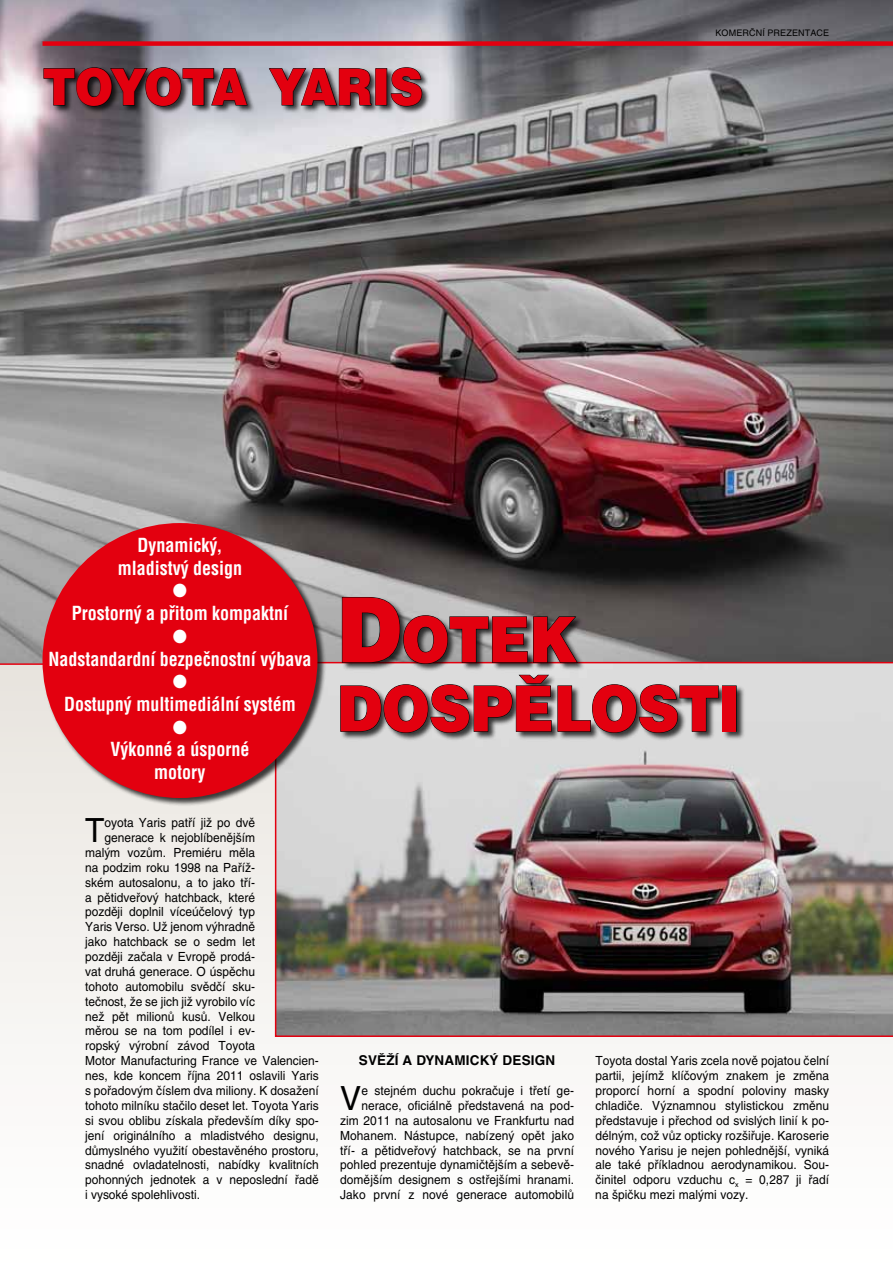
<style>
.page{position:relative;width:893px;height:1263px;background:#fff}
.page>*{position:absolute;margin:0;border:0;box-sizing:border-box;transform-origin:0 0}
.t1{font:63px/69px "Helvetica CE Black";letter-spacing:-.02em;color:#e3000f;scale:.92 1}
.t2{font:50.4px "Helvetica CE Black";letter-spacing:-.025em;color:#e3000f;scale:.92 1}
.t3{font:33.3px "Helvetica CE";color:#000;scale:.95 1}
.t4{font:700 18.9px/22.6px "Helvetica Condensed CE";color:#fff;text-align:center;scale:.95 1}
.t5{font:18.9px "Zapf Dingbats Std";color:#fff;scale:.95 1}
.t6{font:700 13.5px "Helvetica CE";letter-spacing:.015em;color:#000}
.t7{font:12.6px/14.9px "Helvetica CE";color:#000;text-align:right;scale:.95 1}
.t8{font:9px "Helvetica CE";letter-spacing:.015em;color:#000}
.s1{font-size:90px}
</style>
<div class="page">
<div style="left:0;top:0;width:893px;height:1263px;background:linear-gradient(to right,#f7f5f3,#fdfdfc)"></div>
<img style="left:0;top:0;width:893px;height:666px">
<img style="left:274px;top:661px;width:619px;height:377px">
<div style="left:43px;top:41px;width:850px;height:5px;background:#e3000f"></div>
<div style="left:42px;top:523px;width:284px;height:284px;background:#000;opacity:.75"></div>
<div style="left:43px;top:523px;width:274px;height:275px;background:#e3000f;border-radius:50%"></div>
<div style="left:340px;top:597px;width:406px;height:144px;background:#000;opacity:.75"></div>
<svg style="left:342px;top:597px;width:236px;height:67px;background:#605e5e"></svg>
<svg style="left:340px;top:674px;width:379px;height:59px;background:#808080"></svg>
<div style="left:722px;top:685px;width:14px;height:47px;border:1px solid #000"></div>
<div style="left:44px;top:67px;width:387px;height:48px;background:#000;opacity:.75"></div>
<svg style="left:43px;top:67px;width:205px;height:40px;background:#4d4a50"></svg>
<svg style="left:268px;top:68px;width:104px;height:38px;background:#626468"></svg>
<div style="left:375px;top:68px;width:12px;height:37px;border:1px solid #000"></div>
<svg style="left:390px;top:67px;width:32px;height:40px"></svg>
<h2 class="t2" style="left:43px;top:58px;width:415px">TOYOTA YARIS</h2>
<p class="t8" style="left:715px;top:27px;width:115px">Komerční prezentace</p>
<h3 class="t4" style="left:118px;top:534px;width:132px">Dynamický, mladistvý design</h3>
<h3 class="t5" style="left:173px;top:582px;width:16px">●</h3>
<h3 class="t4" style="left:72px;top:602px;width:229px">Prostorný a přitom kompaktní</h3>
<h3 class="t5" style="left:173px;top:627px;width:16px">●</h3>
<h3 class="t4" style="left:49px;top:647px;width:278px">Nadstandardní bezpečnostní výbava</h3>
<h3 class="t5" style="left:173px;top:673px;width:16px">●</h3>
<h3 class="t4" style="left:64px;top:693px;width:246px">Dostupný multimediální systém</h3>
<h3 class="t5" style="left:173px;top:718px;width:16px">●</h3>
<h3 class="t4" style="left:110px;top:738px;width:148px">Výkonné a úsporné motory</h3>
<h1 class="t1" style="left:337px;top:606px;width:440px"><span class="s1">D</span>OTEK<br>DOSPĚLOSTI</h1>
<p class="t7" style="left:85px;top:815px;width:181px">oyota Yaris patří již po dvě generace k nejoblíbenějším malým vozům. Premiéru měla na podzim roku 1998 na Paříž&shy;ském autosalonu, a to jako tří&shy;a pětidveřový hatchback, které později doplnil víceúčelový typ<br>Yaris Verso. Už jenom výhradně jako hatchback se o sedm let později začala v Evropě prodá&shy;vat druhá generace. O úspěchu tohoto automobilu svědčí sku&shy;tečnost, že se jich již vyrobilo víc než pět milionů kusů. Velkou měrou se na tom podílel i ev&shy;ropský výrobní závod Toyota</p>
<h3 class="t3" style="left:85px;top:811px;width:21px">T</h3>
<p class="t7" style="left:85px;top:1053px;width:248px;text-align:justify">Motor Manufacturing France ve Valencien&shy;nes, kde koncem října 2011 oslavili Yaris s pořadovým číslem dva miliony. K dosažení tohoto milníku stačilo deset let. Toyota Yaris si svou oblibu získala především díky spo&shy;jení originálního a mladistvého designu, důmyslného využití obestavěného prostoru, snadné ovladatelnosti, nabídky kvalitních pohonných jednotek a v neposlední řadě i vysoké spolehlivosti.</p>
<p class="t6" style="left:359px;top:1053px;width:198px">SVĚŽÍ A DYNAMICKÝ DESIGN</p>
<p class="t7" style="left:340px;top:1083px;width:248px">e stejném duchu pokračuje i třetí ge&shy;nerace, oficiálně představená na pod&shy;zim 2011 na autosalonu ve Frankfurtu nad Mohanem. Nástupce, nabízený opět jako tří- a pětidveřový hatchback, se na první pohled prezentuje dynamičtějším a sebevě&shy;domějším designem s ostřejšími hranami.<br>Jako první z nové generace automobilů</p>
<h3 class="t3" style="left:340px;top:1079px;width:24px">V</h3>
<p class="t7" style="left:595px;top:1053px;width:248px;text-align:justify">Toyota dostal Yaris zcela nově pojatou čelní partii, jejímž klíčovým znakem je změna proporcí horní a spodní poloviny masky chladiče. Významnou stylistickou změnu představuje i přechod od svislých linií k po&shy;délným, což vůz opticky rozšiřuje. Karoserie nového Yarisu je nejen pohlednější, vyniká ale také příkladnou aerodynamikou. Sou&shy;činitel odporu vzduchu c<sub>x</sub> = 0,287 ji řadí na špičku mezi malými vozy.</p>
</div>
